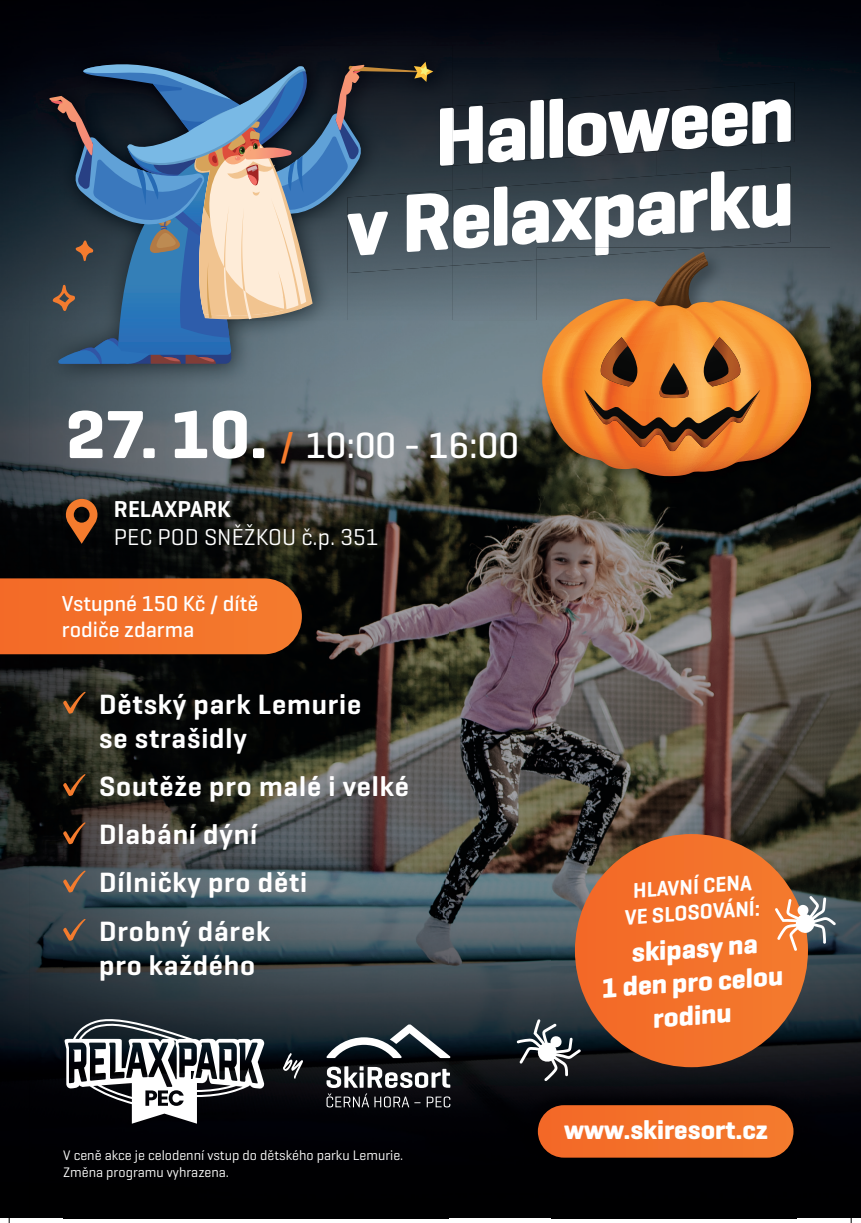
<style>
.page{position:relative;width:861px;height:1223px;background:#fff}
.page>*{position:absolute;margin:0;border:0;box-sizing:border-box;transform-origin:0 0}
.t1{font:700 83.9px/83.7px "Geogrotesque";color:#fff;text-align:right}
.t2{font:500 37.2px "Geogrotesque";color:#fff}
.t3{font:600 28.4px/48.2px "Geogrotesque";letter-spacing:.03em;color:#fff}
.t4{font:700 27.8px/33.4px "Geogrotesque";color:#fff;text-align:center}
.t5{font:700 26.9px "Geogrotesque";color:#fff}
.t6{font:23.4px "Geogrotesque";color:#fff}
.t7{font:600 23.4px "Geogrotesque";color:#fff}
.t8{font:500 22px/26.4px "Geogrotesque";color:#fff}
.t9{font:600 21.6px/26px "Geogrotesque";color:#fff;text-align:center}
.t10{font:14px/16.8px "Geogrotesque";color:#fff}
.s1{font-weight:700;font-size:69.1px}
.s2{color:#f47b2d}
</style>
<div class="page">
<img style="left:0;top:321px;width:29px;height:896px">
<img style="left:29px;top:321px;width:35px;height:896px">
<img style="left:448px;top:321px;width:104px;height:896px">
<img style="left:796px;top:321px;width:65px;height:896px">
<img style="left:64px;top:386px;width:384px;height:831px">
<img style="left:552px;top:495px;width:244px;height:591px">
<div style="left:552px;top:1176px;width:244px;height:41px;background:#000002"></div>
<img style="left:0;top:0;width:831px;height:70px">
<img style="left:831px;top:0;width:30px;height:321px">
<img style="left:0;top:70px;width:33px;height:251px">
<div style="left:452px;top:70px;width:379px;height:36px;background:#0f161f"></div>
<img style="left:790px;top:106px;width:41px;height:143px">
<img style="left:452px;top:266px;width:85px;height:55px">
<img style="left:830px;top:249px;width:1px;height:72px">
<img style="left:452px;top:82px;width:342px;height:84px">
<img style="left:452px;top:166px;width:338px;height:100px">
<svg style="left:66px;top:499px;width:31px;height:44px"></svg>
<svg style="left:63px;top:691px;width:23px;height:23px"></svg>
<svg style="left:63px;top:773px;width:23px;height:23px"></svg>
<svg style="left:63px;top:821px;width:23px;height:23px"></svg>
<svg style="left:63px;top:870px;width:23px;height:22px"></svg>
<svg style="left:63px;top:918px;width:23px;height:23px"></svg>
<svg style="left:64px;top:1016px;width:201px;height:107px"></svg>
<svg style="left:283px;top:1052px;width:20px;height:26px"></svg>
<svg style="left:326px;top:1066px;width:124px;height:21px"></svg>
<svg style="left:326px;top:1093px;width:94px;height:14px"></svg>
<svg style="left:427px;top:1096px;width:23px;height:11px"></svg>
<svg style="left:326px;top:1024px;width:124px;height:33px"></svg>
<img style="left:33px;top:321px;width:419px;height:65px">
<img style="left:33px;top:46px;width:244px;height:275px">
<img style="left:277px;top:46px;width:175px;height:144px">
<img style="left:433px;top:273px;width:19px;height:48px">
<img style="left:440px;top:106px;width:12px;height:60px">
<img style="left:433px;top:190px;width:19px;height:83px">
<div style="left:575px;top:834px;width:233px;height:233px;background:#f3712b;border-radius:117px"></div>
<img style="left:520px;top:1086px;width:292px;height:90px">
<div style="left:538px;top:1105px;width:255px;height:52px;background:#f3712b;border-radius:26px"></div>
<div style="left:0;top:578px;width:302px;height:76px;background:#f3722b"></div>
<svg style="left:517px;top:1019px;width:64px;height:61px"></svg>
<img style="left:537px;top:247px;width:293px;height:248px">
<img style="left:537px;top:247px;width:176px;height:13px">
<svg style="left:644px;top:252px;width:64px;height:47px"></svg>
<svg style="left:542px;top:299px;width:269px;height:177px"></svg>
<svg style="left:584px;top:337px;width:176px;height:115px"></svg>
<svg style="left:775px;top:895px;width:61px;height:55px"></svg>
<svg style="left:49px;top:55px;width:384px;height:309px"></svg>
<h1 class="t1" style="left:336px;top:102px;width:456px;rotate:-4deg">Halloween<br>v Relaxparku</h1>
<h2 class="t2" style="left:66px;top:422px;width:454px"><span class="s1">27. 10.</span> <span class="s2">/</span> 10:00 - 16:00</h2>
<p class="t7" style="left:114px;top:494px;width:118px">RELAXPARK</p>
<p class="t6" style="left:114px;top:522px;width:266px">PEC POD SNĚŽKOU č.p. 351</p>
<p class="t8" style="left:62px;top:589px;width:198px">Vstupné 150 Kč / dítě rodiče zdarma</p>
<p class="t3" style="left:99px;top:686px;width:264px;line-height:34.1px">Dětský park Lemurie se strašidly</p>
<p class="t3" style="left:99px;top:761px;width:311px">Soutěže pro malé i velké<br>Dlabání dýní<br>Dílničky pro děti<br>Drobný dárek</p>
<p class="t3" style="left:99px;top:940px;width:158px">pro každého</p>
<p class="t10" style="left:63px;top:1146px;width:342px">V ceně akce je celodenní vstup do dětského parku Lemurie.<br>Změna programu vyhrazena.</p>
<p class="t9" style="left:621px;top:878px;width:137px;rotate:-4deg">HLAVNÍ CENA<br>VE SLOSOVÁNÍ:</p>
<p class="t4" style="left:598px;top:938px;width:183px;rotate:-4deg">skipasy na<br>1 den pro celou rodinu</p>
<p class="t5" style="left:564px;top:1112px;width:205px">www.skiresort.cz</p>
</div>
